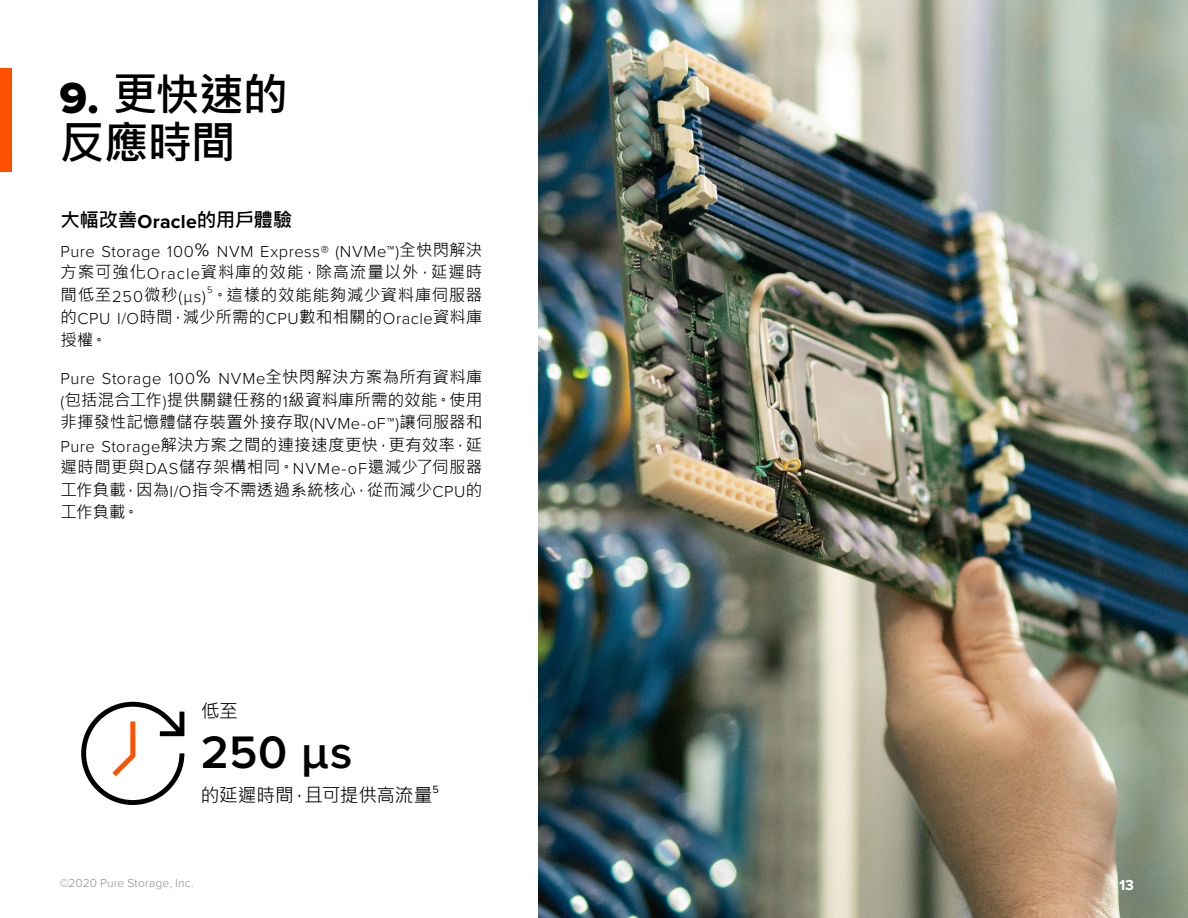
<style>
.page{position:relative;width:1188px;height:918px;background:#fff}
.page>*{position:absolute;margin:0;border:0;box-sizing:border-box;transform-origin:0 0}
.Heading_3{font:600 47.25px "Proxima Nova";color:#000}
.Heading_2{font:700 45px/48px "Microsoft Jheng Hei";letter-spacing:-.025em;color:#000}
.Heading_3-2{font:700 19.5px "Microsoft Jheng Hei";letter-spacing:-.03em;color:#000}
.Heading_3-3{font:18.75px "Microsoft Jheng Hei";letter-spacing:-.015em;color:#000}
.Body_text_11pt{font:16.5px/22.4px "Microsoft Jheng Hei";letter-spacing:.02em;color:#000;text-align:justify}
.t1{font:700 15px "Proxima Nova";color:#fff}
.t2{font:300 12px "Proxima Nova";letter-spacing:.015em;color:#8b8d90}
.Heading_3-4{font:10.95px "Proxima Nova";color:#000}
.Body_text_11pt-2{font:300 9.6px "Proxima Nova";color:#000}
.s1{font-family:"Proxima Nova Extrabld";font-weight:400}
.s2{font-family:"Proxima Nova"}
.s3{font-family:"Proxima Nova";font-weight:300}
</style>
<div class="page">
<img style="left:538px;top:0;width:650px;height:918px">
<div style="left:0;top:68px;width:12px;height:104px;background:#fe5000"></div>
<svg style="left:81px;top:702px;width:103px;height:103px"></svg>
<p class="Heading_2" style="left:60px;top:71px;width:230px"><span class="s1">9.</span> 更快速的反應時間</p>
<p class="Heading_3-2" style="left:61px;top:207px;width:233px">大幅改善<span class="s2">Oracle</span>的用戶體驗</p>
<p class="Body_text_11pt" style="left:61px;top:239px;width:423px"><span class="s3">Pure Storage 100</span>％ <span class="s3">NVM Express® (NVMe™)</span>全快閃解決方案可強化<span class="s3">Oracle</span>資料庫的效能，除高流量以外，延遲時間低至<span class="s3">250</span>微秒<span class="s3">(µs)</span> 。這樣的效能能夠減少資料庫伺服器</p>
<p class="Body_text_11pt-2" style="left:207px;top:284px;width:7px">5</p>
<p class="Body_text_11pt" style="left:61px;top:306px;width:423px">的<span class="s3">CPU I/O</span>時間，減少所需的<span class="s3">CPU</span>數和相關的<span class="s3">Oracle</span>資料庫授權。</p>
<p class="Body_text_11pt" style="left:61px;top:367px;width:423px"><span class="s3">Pure Storage 100</span>％ <span class="s3">NVMe</span>全快閃解決方案為所有資料庫<span class="s3">(</span>包括混合工作<span class="s3">)</span>提供關鍵任務的<span class="s3">1</span>級資料庫所需的效能。使用非揮發性記憶體儲存裝置外接存取<span class="s3">(NVMe-oF™)</span>讓伺服器和<span class="s3">Pure Storage</span>解決方案之間的連接速度更快，更有效率，延遲時間更與<span class="s3">DAS</span>儲存架構相同。<span class="s3">NVMe-oF</span>還減少了伺服器工作負載，因為<span class="s3">I/O</span>指令不需透過系統核心，從而減少<span class="s3">CPU</span>的工作負載。</p>
<p class="Heading_3-3" style="left:201px;top:700px;width:39px">低至</p>
<p class="Heading_3" style="left:201px;top:725px;width:153px">250 µs</p>
<p class="Heading_3-3" style="left:201px;top:784px;width:233px">的延遲時間，且可提供高流量</p>
<p class="Heading_3-4" style="left:432px;top:783px;width:8px">5</p>
<p class="t2" style="left:59px;top:876px;width:136px">©2020 Pure Storage, Inc.</p>
<p class="t1" style="left:1119px;top:876px;width:17px">13</p>
</div>
